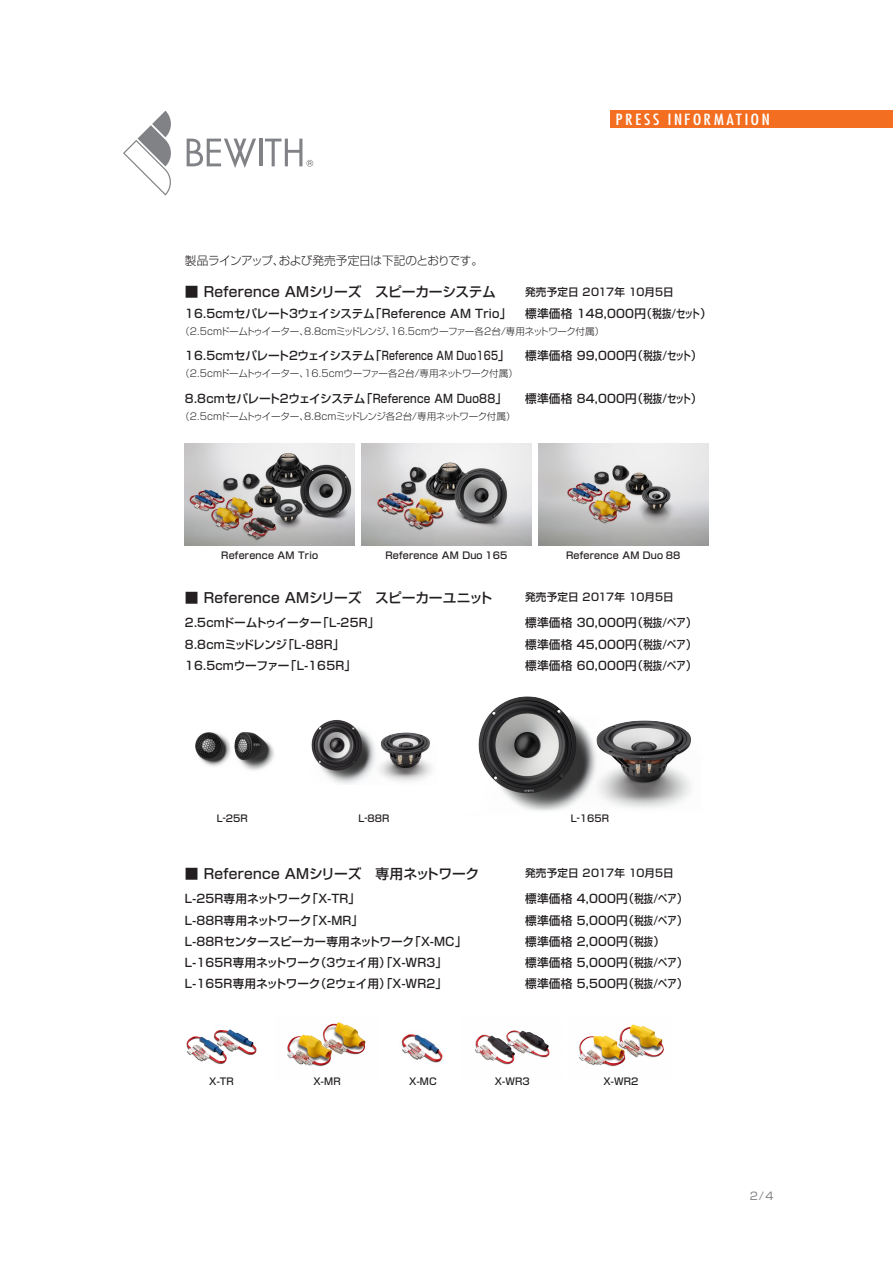
<style>
.page{position:relative;width:893px;height:1263px;background:#fff}
.page>*{position:absolute;margin:0;border:0;box-sizing:border-box;transform-origin:0 0}
.t1{font:14.85px "Kudos Cond SSK";letter-spacing:.15em;color:#fff;scale:1.2 1}
.t2{font:500 13.8px "Shin Go Pro";letter-spacing:.005em;color:#231f20}
.t3{font:500 11.7px "Shin Go Pro";letter-spacing:.02em;color:#231f20}
.t4{font:500 11.7px "Shin Go Pro";letter-spacing:-.01em;color:#231f20}
.t5{font:500 11.7px "Shin Go Pro";letter-spacing:-.02em;color:#231f20}
.t6{font:500 11.7px "Shin Go Pro";color:#231f20}
.t7{font:300 11.7px "Shin Go Pro";letter-spacing:-.025em;color:#231f20}
.t8{font:500 11.7px "Shin Go Pro";letter-spacing:-.025em;color:#231f20}
.t9{font:500 11.7px "Shin Go Pro";letter-spacing:-.045em;color:#231f20}
.t10{font:500 11.7px "Shin Go Pro";letter-spacing:-.015em;color:#231f20}
.t11{font:300 11.7px "Shin Go Pro";letter-spacing:-.055em;color:#231f20}
.t12{font:500 10.65px "Shin Go Pro";letter-spacing:.01em;color:#231f20}
.t13{font:10.65px "Shin Go Pro";color:#808285}
.t14{font:300 9.6px "Shin Go Pro";letter-spacing:-.035em;color:#231f20}
.t15{font:500 9.6px "Shin Go Pro";letter-spacing:.02em;color:#231f20}
.t16{font:300 9.6px "Shin Go Pro";letter-spacing:-.07em;color:#231f20}
</style>
<div class="page">
<svg style="left:123px;top:111px;width:48px;height:85px"></svg>
<svg style="left:187px;top:139px;width:69px;height:29px"></svg>
<hr style="left:259px;top:139px;width:3px;height:27px;background:#808285">
<svg style="left:265px;top:139px;width:48px;height:28px"></svg>
<div style="left:610px;top:111px;width:283px;height:17px;background:#f36e21"></div>
<img style="left:185px;top:444px;width:170px;height:101px">
<img style="left:361px;top:444px;width:171px;height:101px">
<img style="left:538px;top:444px;width:170px;height:101px">
<img style="left:478px;top:696px;width:100px;height:115px">
<img style="left:578px;top:720px;width:113px;height:88px">
<img style="left:311px;top:720px;width:54px;height:64px">
<img style="left:365px;top:732px;width:67px;height:50px">
<img style="left:195px;top:732px;width:79px;height:38px">
<img style="left:186px;top:1029px;width:71px;height:35px">
<img style="left:401px;top:1034px;width:42px;height:29px">
<img style="left:475px;top:1030px;width:75px;height:35px">
<img style="left:287px;top:1022px;width:79px;height:45px">
<img style="left:579px;top:1024px;width:85px;height:43px">
<p class="t1" style="left:616px;top:110px;width:37px">PRESS</p>
<p class="t1" style="left:668px;top:110px;width:86px">INFORMATION</p>
<p class="t7" style="left:279px;top:251px;width:206px">および発売予定日は下記のとおりです。</p>
<p class="t11" style="left:185px;top:251px;width:101px">製品ラインアップ、</p>
<p class="t2" style="left:185px;top:280px;width:312px">■ Reference AMシリーズ　スピーカーシステム</p>
<p class="t5" style="left:185px;top:303px;width:191px">16.5cmセパレート3ウェイシステム</p>
<p class="t3" style="left:370px;top:303px;width:143px">「Reference AM Trio」</p>
<p class="t12" style="left:525px;top:283px;width:150px">発売予定日 2017年 10月5日</p>
<p class="t3" style="left:525px;top:303px;width:188px">標準価格 148,000 （円税抜/セット(</p>
<p class="t16" style="left:304px;top:324px;width:92px">8.8cmミッドレンジ、</p>
<p class="t14" style="left:180px;top:324px;width:130px">（2.5cmドームトゥイーター、</p>
<p class="t14" style="left:391px;top:324px;width:215px">16.5cmウーファー各2台/専用ネットワーク付属(</p>
<p class="t5" style="left:185px;top:346px;width:191px">16.5cmセパレート2ウェイシステム</p>
<p class="t14" style="left:304px;top:366px;width:215px">16.5cmウーファー各2台/専用ネットワーク付属(</p>
<p class="t3" style="left:370px;top:346px;width:141px">「Reference AM Duo165」</p>
<p class="t14" style="left:180px;top:366px;width:130px">（2.5cmドームトゥイーター、</p>
<p class="t8" style="left:185px;top:388px;width:182px">8.8cmセパレート2ウェイシステム</p>
<p class="t14" style="left:304px;top:408px;width:213px">8.8cmミッドレンジ各2台/専用ネットワーク付属(</p>
<p class="t3" style="left:361px;top:388px;width:148px">「Reference AM Duo88」</p>
<p class="t14" style="left:180px;top:408px;width:130px">（2.5cmドームトゥイーター、</p>
<p class="t3" style="left:525px;top:346px;width:179px">標準価格 99,000 （円税抜/セット(</p>
<p class="t3" style="left:525px;top:388px;width:179px">標準価格 84,000 （円税抜/セット(</p>
<p class="t15" style="left:221px;top:548px;width:98px">Reference AM Trio</p>
<p class="t15" style="left:386px;top:548px;width:123px">Reference AM Duo 165</p>
<p class="t15" style="left:566px;top:548px;width:116px">Reference AM Duo 88</p>
<p class="t2" style="left:185px;top:586px;width:309px">■ Reference AMシリーズ　スピーカーユニット</p>
<p class="t12" style="left:525px;top:588px;width:150px">発売予定日 2017年 10月5日</p>
<p class="t3" style="left:317px;top:613px;width:64px">「L-25R」</p>
<p class="t4" style="left:185px;top:613px;width:138px">2.5cmドームトゥイーター</p>
<p class="t3" style="left:525px;top:613px;width:174px">標準価格 30,000 （円税抜/ペア(</p>
<p class="t3" style="left:282px;top:634px;width:64px">「L-88R」</p>
<p class="t9" style="left:185px;top:634px;width:104px">8.8cmミッドレンジ</p>
<p class="t3" style="left:525px;top:634px;width:174px">標準価格 45,000 （円税抜/ペア(</p>
<p class="t3" style="left:285px;top:656px;width:73px">「L-165R」</p>
<p class="t10" style="left:185px;top:656px;width:106px">16.5cmウーファー</p>
<p class="t3" style="left:525px;top:656px;width:174px">標準価格 60,000 （円税抜/ペア(</p>
<p class="t15" style="left:217px;top:811px;width:32px">L-25R</p>
<p class="t15" style="left:359px;top:811px;width:32px">L-88R</p>
<p class="t15" style="left:571px;top:811px;width:40px">L-165R</p>
<p class="t2" style="left:185px;top:862px;width:296px">■ Reference AMシリーズ　専用ネットワーク</p>
<p class="t12" style="left:525px;top:864px;width:150px">発売予定日 2017年 10月5日</p>
<p class="t3" style="left:306px;top:889px;width:55px">「X-TR」</p>
<p class="t6" style="left:185px;top:889px;width:128px">L-25R専用ネットワーク</p>
<p class="t3" style="left:525px;top:889px;width:165px">標準価格 4,000 （円税抜/ペア(</p>
<p class="t3" style="left:306px;top:910px;width:58px">「X-MR」</p>
<p class="t6" style="left:185px;top:910px;width:128px">L-88R専用ネットワーク</p>
<p class="t3" style="left:525px;top:910px;width:165px">標準価格 5,000 （円税抜/ペア(</p>
<p class="t4" style="left:185px;top:932px;width:231px">L-88Rセンタースピーカー専用ネットワーク</p>
<p class="t3" style="left:409px;top:932px;width:59px">「X-MC」</p>
<p class="t3" style="left:525px;top:932px;width:141px">標準価格 2,000 （円税抜(</p>
<p class="t4" style="left:315px;top:953px;width:134px">（3ウェイ用）「X-WR3」</p>
<p class="t3" style="left:185px;top:953px;width:137px">L-165R専用ネットワーク</p>
<p class="t3" style="left:525px;top:953px;width:165px">標準価格 5,000 （円税抜/ペア(</p>
<p class="t4" style="left:315px;top:974px;width:134px">（2ウェイ用）「X-WR2」</p>
<p class="t3" style="left:185px;top:974px;width:137px">L-165R専用ネットワーク</p>
<p class="t3" style="left:525px;top:974px;width:165px">標準価格 5,500 （円税抜/ペア(</p>
<p class="t15" style="left:209px;top:1073px;width:26px">X-TR</p>
<p class="t15" style="left:313px;top:1073px;width:29px">X-MR</p>
<p class="t15" style="left:409px;top:1073px;width:29px">X-MC</p>
<p class="t15" style="left:495px;top:1073px;width:37px">X-WR3</p>
<p class="t15" style="left:603px;top:1073px;width:37px">X-WR2</p>
<p class="t13" style="left:750px;top:1187px;width:25px">2/4</p>
</div>
